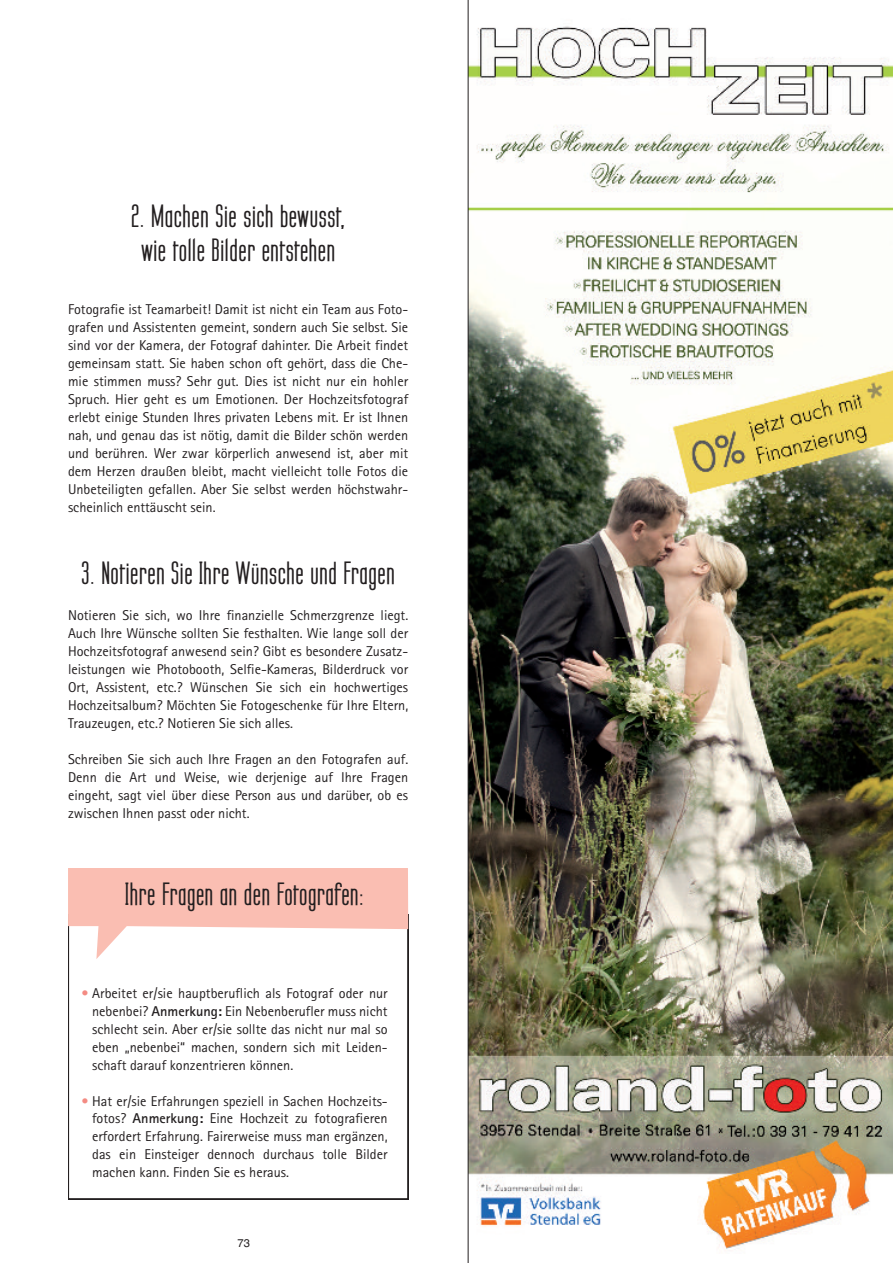
<style>
.page{position:relative;width:893px;height:1263px;background:#fff}
.page>*{position:absolute;margin:0;border:0;box-sizing:border-box;transform-origin:0 0}
.t1{font:700 27px/34.5px "Labtop Secundo";letter-spacing:.05em;color:#231f20;text-align:center}
.t2{font:14.25px/18px "Rotis Sans Serif";color:#231f20;text-align:justify}
.t3{font:11.25px "Helvetica";color:#231f20}
.s1{color:#f48b83}
.s2{font-weight:700}
</style>
<div class="page">
<img style="left:468px;top:0;width:425px;height:1263px">
<svg style="left:68px;top:959px;width:340px;height:240px"></svg>
<svg style="left:68px;top:868px;width:340px;height:91px"></svg>
<h1 class="t1" style="left:131px;top:199px;width:215px">2. Machen Sie sich bewusst, wie tolle Bilder entstehen</h1>
<p class="t2" style="left:68px;top:302px;width:342px">Fotografie ist Teamarbeit! Damit ist nicht ein Team aus Foto&shy;grafen und Assistenten gemeint, sondern auch Sie selbst. Sie sind vor der Kamera, der Fotograf dahinter. Die Arbeit findet gemeinsam statt. Sie haben schon oft gehört, dass die Che&shy;mie stimmen muss? Sehr gut. Dies ist nicht nur ein hohler Spruch. Hier geht es um Emotionen. Der Hochzeitsfotograf erlebt einige Stunden Ihres privaten Lebens mit. Er ist Ihnen nah, und genau das ist nötig, damit die Bilder schön werden und berühren. Wer zwar körperlich anwesend ist, aber mit dem Herzen draußen bleibt, macht vielleicht tolle Fotos die Unbeteiligten gefallen. Aber Sie selbst werden höchstwahr&shy;scheinlich enttäuscht sein.</p>
<h1 class="t1" style="left:82px;top:556px;width:314px">3. Notieren Sie Ihre Wünsche und Fragen</h1>
<p class="t2" style="left:68px;top:608px;width:342px">Notieren Sie sich, wo Ihre finanzielle Schmerzgrenze liegt.<br>Auch Ihre Wünsche sollten Sie festhalten. Wie lange soll der Hochzeitsfotograf anwesend sein? Gibt es besondere Zusatz&shy;leistungen wie Photobooth, Selfie-Kameras, Bilderdruck vor Ort, Assistent, etc.? Wünschen Sie sich ein hochwertiges Hochzeitsalbum? Möchten Sie Fotogeschenke für Ihre Eltern, Trauzeugen, etc.? Notieren Sie sich alles.</p>
<p class="t2" style="left:68px;top:752px;width:342px">Schreiben Sie sich auch Ihre Fragen an den Fotografen auf.<br>Denn die Art und Weise, wie derjenige auf Ihre Fragen eingeht, sagt viel über diese Person aus und darüber, ob es zwischen Ihnen passt oder nicht.</p>
<h1 class="t1" style="left:126px;top:877px;width:239px">Ihre Fragen an den Fotografen:</h1>
<p class="t2" style="left:92px;top:986px;width:297px;text-indent:-11px"><span class="s1">•</span> Arbeitet er/sie hauptberuflich als Fotograf oder nur nebenbei? <span class="s2">Anmerkung:</span> Ein Nebenberufler muss nicht schlecht sein. Aber er/sie sollte das nicht nur mal so eben „nebenbei“ machen, sondern sich mit Leiden&shy;schaft darauf konzentrieren können.</p>
<p class="t2" style="left:92px;top:1093px;width:297px;text-indent:-11px"><span class="s1">•</span> Hat er/sie Erfahrungen speziell in Sachen Hochzeits&shy;fotos? <span class="s2">Anmerkung:</span> Eine Hochzeit zu fotografieren erfordert Erfahrung. Fairerweise muss man ergänzen, das ein Einsteiger dennoch durchaus tolle Bilder machen kann. Finden Sie es heraus.</p>
<p class="t3" style="left:238px;top:1236px;width:14px">73</p>
</div>
